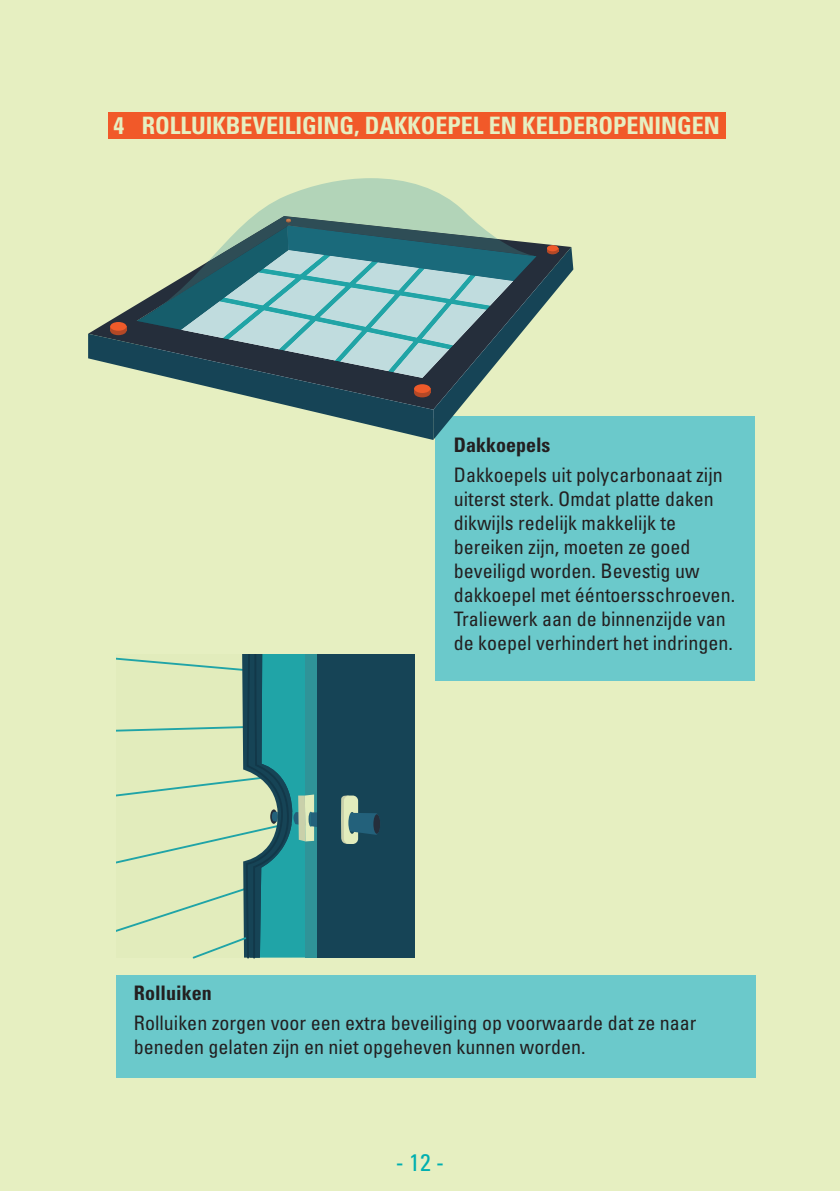
<style>
.page{position:relative;width:840px;height:1191px;background:#fff}
.page>*{position:absolute;margin:0;border:0;box-sizing:border-box;transform-origin:0 0}
.t1{font:700 condensed 24px "Univers";color:#e6efc1}
.t2{font:condensed 24px "Univers";color:#00afb0}
.t3{font:condensed 20px/24px "Univers";color:#231f20}
.t4{font:700 condensed 20px "Univers";color:#231f20}
</style>
<div class="page">
<div style="left:0;top:0;width:839px;height:1191px;background:#e6efc1"></div>
<div style="left:108px;top:113px;width:617px;height:26px;background:#f15929"></div>
<div style="left:330px;top:654px;width:84px;height:303px;background:#164456"></div>
<svg style="left:116px;top:654px;width:264px;height:304px"></svg>
<div style="left:434px;top:416px;width:319px;height:264px;background:#6bc9cb"></div>
<div style="left:116px;top:975px;width:639px;height:102px;background:#6bc9cb"></div>
<svg style="left:88px;top:178px;width:485px;height:262px"></svg>
<p class="t1" style="left:113px;top:111px;width:607px">4 ROLLUIKBEVEILIGING, DAKKOEPEL EN KELDEROPENINGEN</p>
<p class="t4" style="left:453px;top:433px;width:98px">Dakkoepels</p>
<p class="t3" style="left:453px;top:462px;width:283px">Dakkoepels uit polycarbonaat zijn uiterst sterk. Omdat platte daken dikwijls redelijk makkelijk te bereiken zijn, moeten ze goed beveiligd worden. Bevestig uw dakkoepel met ééntoersschroeven.<br>Traliewerk aan de binnenzijde van de koepel verhindert het indringen.</p>
<p class="t4" style="left:134px;top:981px;width:79px">Rolluiken</p>
<p class="t3" style="left:134px;top:1010px;width:564px">Rolluiken zorgen voor een extra beveiliging op voorwaarde dat ze naar beneden gelaten zijn en niet opgeheven kunnen worden.</p>
<p class="t2" style="left:396px;top:1147px;width:49px">- 12 -</p>
</div>
